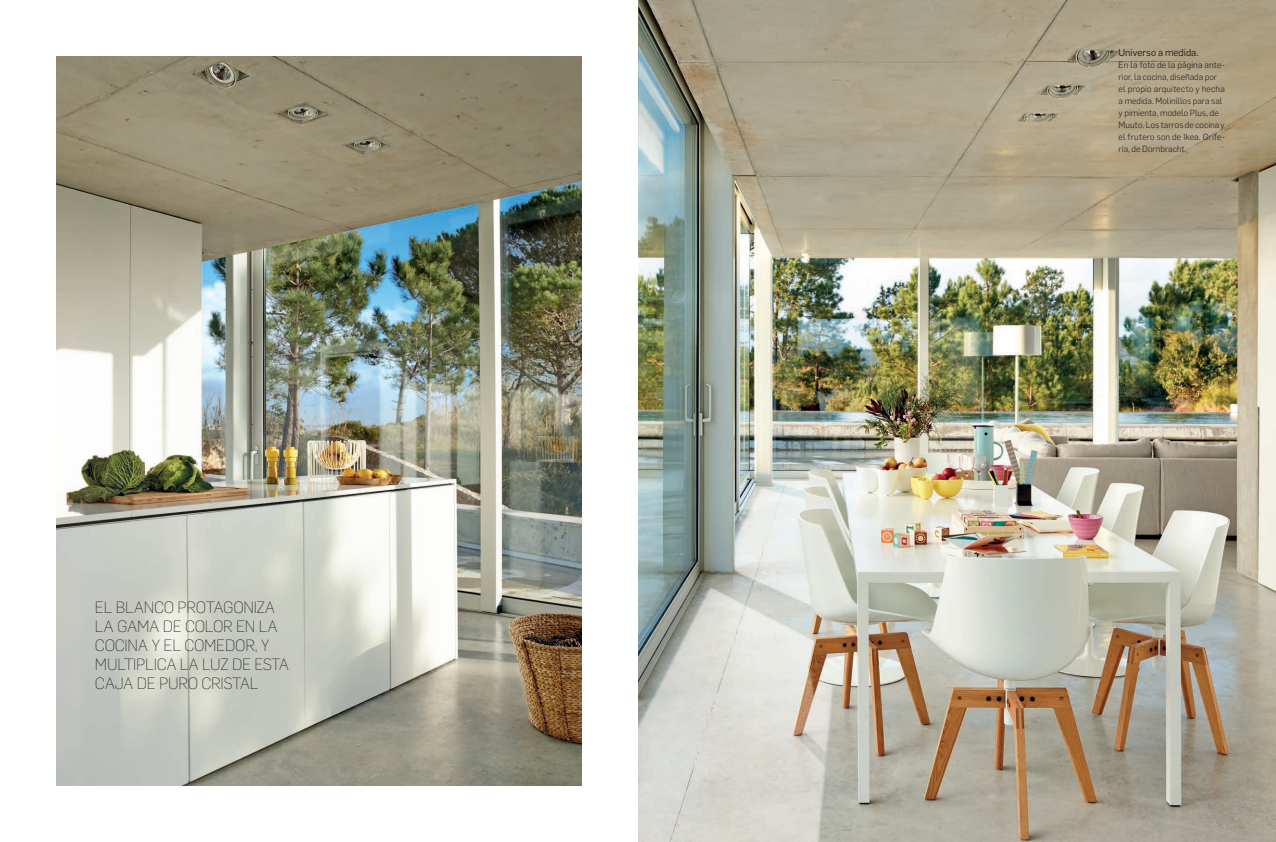
<style>
.page{position:relative;width:1276px;height:842px;background:#fff}
.page>*{position:absolute;margin:0;border:0;box-sizing:border-box;transform-origin:0 0}
.DESTACADO_W{font:200 16px/19px "Flama Basic";letter-spacing:-.015em;color:#231f20}
.DESTACADO_PIE{font:10px "Flama Basic";letter-spacing:-.01em;color:#231f20}
.PIE_LARGO_B{font:300 8.8px/12px "Flama Basic";letter-spacing:.005em;color:#231f20}
</style>
<div class="page">
<img style="left:638px;top:0;width:638px;height:842px">
<img style="left:57px;top:57px;width:524px;height:728px">
<p class="DESTACADO_W" style="left:95px;top:598px;width:196px">EL BLANCO PROTAGONIZA<br>LA GAMA DE COLOR EN LA<br>COCINA Y EL COMEDOR, Y<br>MULTIPLICA LA LUZ DE ESTA<br>CAJA DE PURO CRISTAL</p>
<p class="DESTACADO_PIE" style="left:1118px;top:47px;width:82px">Universo a medida.</p>
<p class="PIE_LARGO_B" style="left:1118px;top:59px;width:108px">En la foto de la página ante&shy;rior, la cocina, diseñada por</p>
<p class="PIE_LARGO_B" style="left:1118px;top:83px;width:108px">el propio arquitecto y hecha a medida. Molinillos para sal</p>
<p class="PIE_LARGO_B" style="left:1118px;top:107px;width:102px">y pimienta, modelo Plus, de</p>
<p class="PIE_LARGO_B" style="left:1118px;top:119px;width:108px;text-align:justify">Muuto. Los tarros de cocina y el frutero son de Ikea. Grife&shy;ría, de Dornbracht.</p>
</div>
